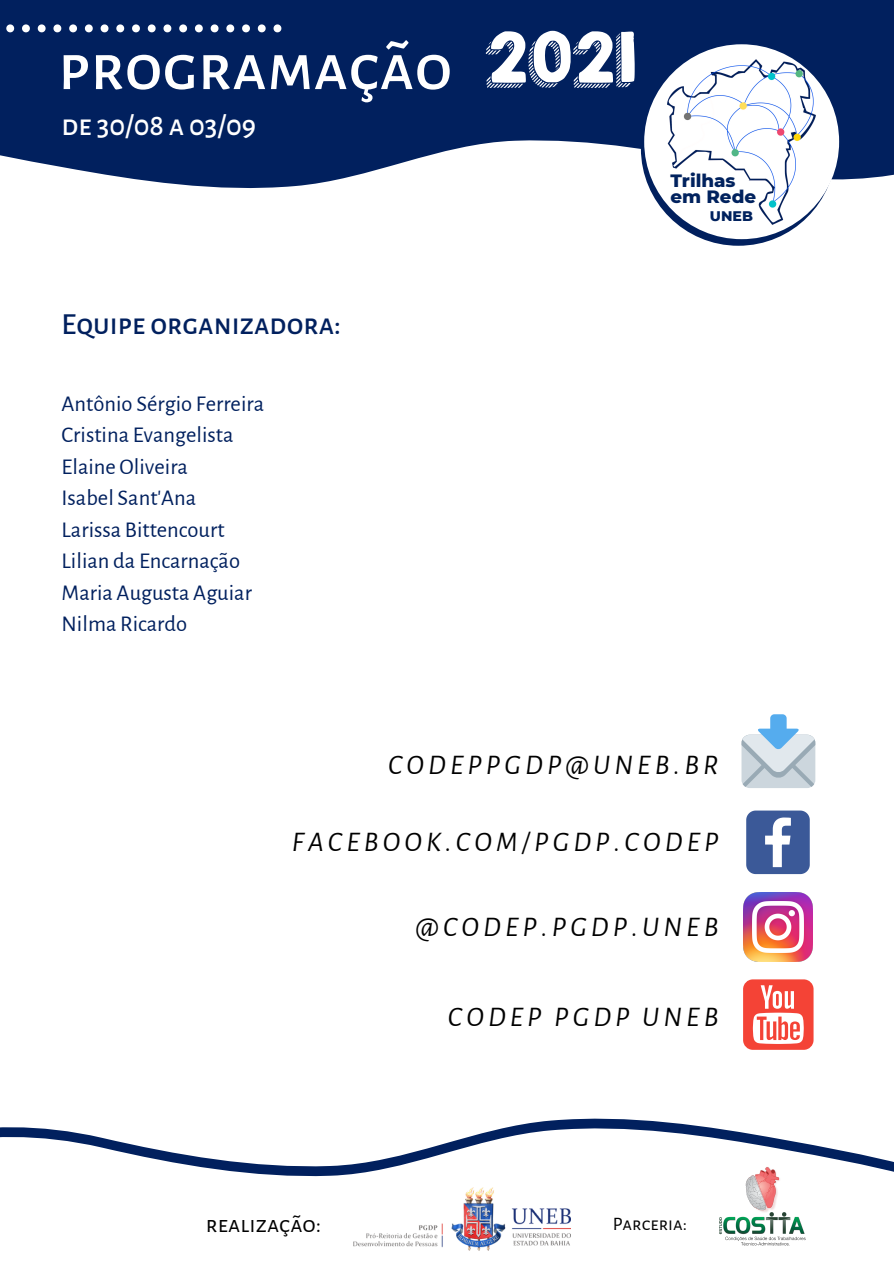
<style>
.page{position:relative;width:894px;height:1264px;background:#fff}
.page>*{position:absolute;margin:0;border:0;box-sizing:border-box;transform-origin:0 0}
.t1{font:500 67.5px "Alegreya Sans SC";color:#fff}
.t2{font:62.1px "KGHAPPY";color:#fff}
.t3{font:500 30px "Alegreya Sans SC";color:#01205e}
.t4{font:500 30px "Alegreya Sans SC";color:#fff}
.t5{font:italic 28.5px "Alegreya Sans SC";letter-spacing:.15em;color:#000}
.t6{font:24px "Alegreya Sans SC";color:#000}
.t7{font:22.5px "Alegreya Sans";color:#01205e}
.t8{font:19.05px "Alegreya Sans SC";color:#000}
.t9{font:800 18.3px "Montserrat";color:#01225e}
.t10{font:800 14.25px "Montserrat";color:#01225e}
</style>
<div class="page">
<svg style="left:0;top:1118px;width:893px;height:133px"></svg>
<svg style="left:0;top:0;width:893px;height:198px;background:#274176"></svg>
<svg style="left:6px;top:24px;width:8px;height:8px"></svg>
<svg style="left:22px;top:24px;width:8px;height:8px"></svg>
<svg style="left:38px;top:24px;width:8px;height:8px"></svg>
<svg style="left:53px;top:24px;width:8px;height:8px"></svg>
<svg style="left:69px;top:24px;width:8px;height:8px"></svg>
<svg style="left:85px;top:24px;width:8px;height:8px"></svg>
<svg style="left:101px;top:24px;width:7px;height:8px"></svg>
<svg style="left:116px;top:24px;width:8px;height:8px"></svg>
<svg style="left:132px;top:24px;width:8px;height:8px"></svg>
<svg style="left:148px;top:24px;width:8px;height:8px"></svg>
<svg style="left:163px;top:24px;width:8px;height:8px"></svg>
<svg style="left:179px;top:24px;width:8px;height:8px"></svg>
<svg style="left:195px;top:24px;width:8px;height:8px"></svg>
<svg style="left:210px;top:24px;width:8px;height:8px"></svg>
<svg style="left:226px;top:24px;width:8px;height:8px"></svg>
<svg style="left:242px;top:24px;width:8px;height:8px"></svg>
<svg style="left:258px;top:24px;width:7px;height:8px"></svg>
<svg style="left:273px;top:24px;width:8px;height:8px"></svg>
<img style="left:712px;top:1164px;width:101px;height:87px">
<img style="left:354px;top:1187px;width:216px;height:63px">
<svg style="left:640px;top:51px;width:195px;height:195px"></svg>
<div style="left:644px;top:44px;width:194px;height:195px;background:#fff;border-radius:50%"></div>
<img style="left:667px;top:59px;width:148px;height:165px">
<svg style="left:746px;top:810px;width:63px;height:64px"></svg>
<img style="left:743px;top:892px;width:69px;height:69px">
<svg style="left:741px;top:714px;width:74px;height:73px"></svg>
<div style="left:742px;top:979px;width:71px;height:70px;background:#f44336;border-radius:10px"></div>
<svg style="left:752px;top:985px;width:51px;height:58px"></svg>
<p class="t1" style="left:58px;top:35px;width:395px">programação</p>
<p class="t4" style="left:62px;top:111px;width:196px">de 30/08 a 03/09</p>
<p class="t2" style="left:484px;top:10px;width:154px">2021</p>
<p class="t9" style="left:670px;top:169px;width:67px">Trilhas</p>
<p class="t9" style="left:670px;top:185px;width:87px">em Rede</p>
<p class="t10" style="left:709px;top:207px;width:45px">UNEB</p>
<p class="t3" style="left:62px;top:310px;width:281px">Equipe organizadora:</p>
<p class="t7" style="left:62px;top:392px;width:204px">Antônio Sérgio Ferreira</p>
<p class="t7" style="left:62px;top:424px;width:173px">Cristina Evangelista</p>
<p class="t7" style="left:62px;top:455px;width:128px">Elaine Oliveira</p>
<p class="t7" style="left:62px;top:487px;width:136px">Isabel Sant'Ana</p>
<p class="t7" style="left:62px;top:519px;width:164px">Larissa Bittencourt</p>
<p class="t7" style="left:62px;top:550px;width:180px">Lilian da Encarnação</p>
<p class="t7" style="left:62px;top:582px;width:192px">Maria Augusta Aguiar</p>
<p class="t7" style="left:62px;top:613px;width:127px">Nilma Ricardo</p>
<p class="t5" style="left:388px;top:750px;width:331px">CODEPPGDP@UNEB.BR</p>
<p class="t5" style="left:292px;top:828px;width:427px">FACEBOOK.COM/PGDP.CODEP</p>
<p class="t5" style="left:415px;top:912px;width:304px">@CODEP.PGDP.UNEB</p>
<p class="t6" style="left:206px;top:1212px;width:117px">realização:</p>
<p class="t5" style="left:447px;top:1003px;width:272px">CODEP PGDP UNEB</p>
<p class="t8" style="left:612px;top:1214px;width:76px">Parceria:</p>
</div>
